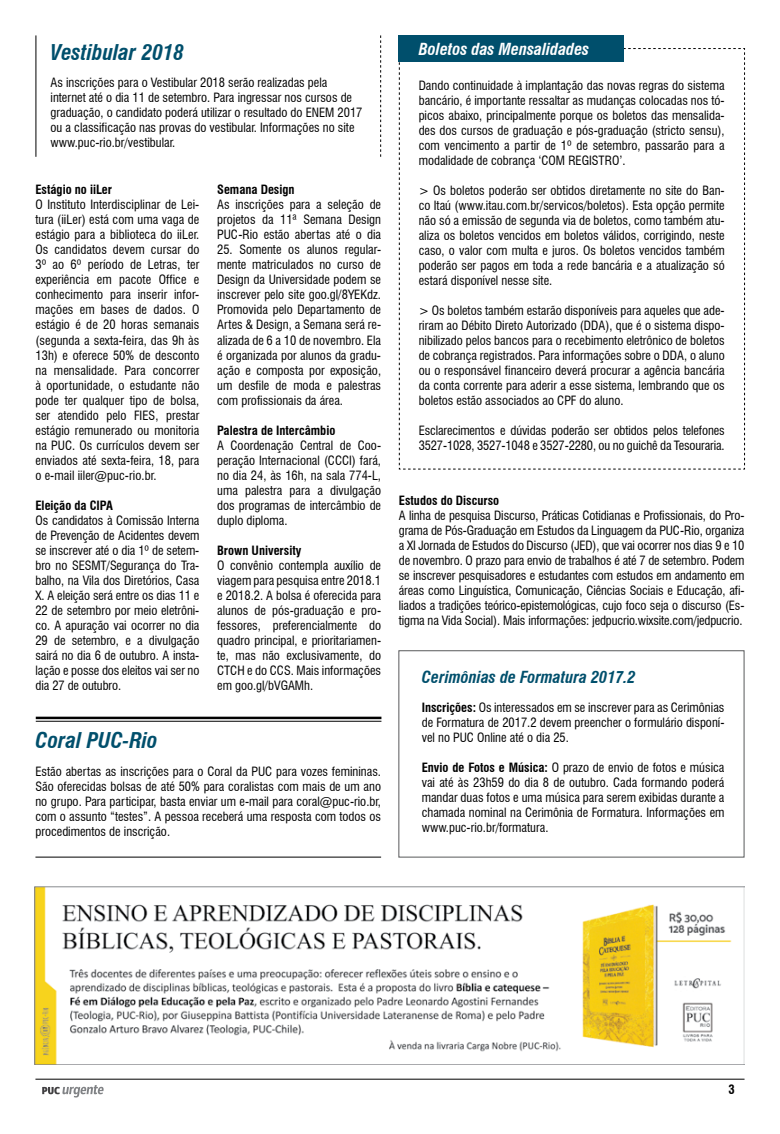
<style>
.page{position:relative;width:780px;height:1134px;background:#fff}
.page>*{position:absolute;margin:0;border:0;box-sizing:border-box;transform-origin:0 0}
.t1{font:italic 700 condensed 21.25px "Swiss 721 BT";color:#004f6c}
.t2{font:italic 700 condensed 16.25px "Swiss 721 BT";color:#004f6c}
.t3{font:italic 700 condensed 16.25px "Swiss 721 BT";color:#fff}
.t4{font:condensed 12.5px/15px "Swiss 721 BT";color:#000;text-align:justify}
.t5{font:700 condensed 12.5px "Swiss 721 BT";color:#000}
.s1{font-weight:700}
</style>
<div class="page">
<hr style="left:35px;top:1079px;width:709px;height:1px;background:#000">
<svg style="left:42px;top:1085px;width:62px;height:12px"></svg>
<img style="left:34px;top:886px;width:710px;height:178px">
<hr style="left:35px;top:857px;width:346px;height:1px;background:#000">
<hr style="left:36px;top:717px;width:345px;height:2px;background:#000">
<hr style="left:36px;top:721px;width:345px;height:1px;background:#000">
<div style="left:398px;top:650px;width:346px;height:207px;border:1px solid #58595b"></div>
<hr style="left:35px;top:35px;width:1px;height:122px;background:#000">
<svg style="left:380px;top:35px;width:1px;height:122px"></svg>
<svg style="left:398px;top:48px;width:347px;height:422px"></svg>
<div style="left:399px;top:35px;width:225px;height:27px;background:#004f6c"></div>
<h1 class="t1" style="left:51px;top:39px;width:135px">Vestibular 2018</h1>
<p class="t4" style="left:51px;top:75px;width:313px;text-align:left">As inscrições para o Vestibular 2018 serão realizadas pela internet até o dia 11 de setembro. Para ingressar nos cursos de graduação, o candidato poderá utilizar o resultado do ENEM 2017 ou a classificação nas provas do vestibular. Informações no site www.puc-rio.br/vestibular.</p>
<p class="t5" style="left:35px;top:182px;width:78px">Estágio no iiLer</p>
<p class="t4" style="left:35px;top:197px;width:165px">O Instituto Interdisciplinar de Lei&shy;tura (iiLer) está com uma vaga de estágio para a biblioteca do iiLer.<br>Os candidatos devem cursar do 3º ao 6º período de Letras, ter experiência em pacote Office e conhecimento para inserir infor&shy;mações em bases de dados. O estágio é de 20 horas semanais (segunda a sexta-feira, das 9h às 13h) e oferece 50% de desconto na mensalidade. Para concorrer à oportunidade, o estudante não pode ter qualquer tipo de bolsa, ser atendido pelo FIES, prestar estágio remunerado ou monitoria na PUC. Os currículos devem ser enviados até sexta-feira, 18, para o e-mail iiler@puc-rio.br.</p>
<p class="t5" style="left:35px;top:497px;width:79px">Eleição da CIPA</p>
<p class="t4" style="left:35px;top:512px;width:165px">Os candidatos à Comissão Interna de Prevenção de Acidentes devem se inscrever até o dia 1º de setem&shy;bro no SESMT/Segurança do Tra&shy;balho, na Vila dos Diretórios, Casa X. A eleição será entre os dias 11 e 22 de setembro por meio eletrôni&shy;co. A apuração vai ocorrer no dia 29 de setembro, e a divulgação sairá no dia 6 de outubro. A insta&shy;lação e posse dos eleitos vai ser no dia 27 de outubro.</p>
<h1 class="t1" style="left:35px;top:728px;width:124px">Coral PUC-Rio</h1>
<p class="t5" style="left:217px;top:182px;width:79px">Semana Design</p>
<p class="t4" style="left:217px;top:197px;width:165px">As inscrições para a seleção de projetos da 11ª Semana Design PUC-Rio estão abertas até o dia</p>
<p class="t4" style="left:217px;top:242px;width:165px">25. Somente os alunos regular&shy;mente matriculados no curso de Design da Universidade podem se inscrever pelo site goo.gl/8YEKdz.<br>Promovida pelo Departamento de Artes &amp; Design, a Semana será re&shy;alizada de 6 a 10 de novembro. Ela é organizada por alunos da gradu&shy;ação e composta por exposição, um desfile de moda e palestras com profissionais da área.</p>
<p class="t5" style="left:217px;top:422px;width:120px">Palestra de Intercâmbio</p>
<p class="t4" style="left:217px;top:437px;width:165px">A Coordenação Central de Coo&shy;peração Internacional (CCCI) fará, no dia 24, às 16h, na sala 774-L, uma palestra para a divulgação dos programas de intercâmbio de duplo diploma.</p>
<p class="t5" style="left:217px;top:542px;width:86px">Brown University</p>
<p class="t4" style="left:217px;top:557px;width:165px">O convênio contempla auxílio de viagem para pesquisa entre 2018.1 e 2018.2. A bolsa é oferecida para alunos de pós-graduação e pro&shy;fessores, preferencialmente do quadro principal, e prioritariamen&shy;te, mas não exclusivamente, do CTCH e do CCS. Mais informações em goo.gl/bVGAMh.</p>
<p class="t4" style="left:35px;top:764px;width:347px">Estão abertas as inscrições para o Coral da PUC para vozes femininas.<br>São oferecidas bolsas de até 50% para coralistas com mais de um ano no grupo. Para participar, basta enviar um e-mail para coral@puc-rio.br, com o assunto “testes”. A pessoa receberá uma resposta com todos os procedimentos de inscrição.</p>
<h2 class="t3" style="left:418px;top:39px;width:172px">Boletos das Mensalidades</h2>
<p class="t4" style="left:418px;top:78px;width:307px">Dando continuidade à implantação das novas regras do sistema bancário, é importante ressaltar as mudanças colocadas nos tó&shy;picos abaixo, principalmente porque os boletos das mensalida&shy;des dos cursos de graduação e pós-graduação (stricto sensu), com vencimento a partir de 1º de setembro, passarão para a modalidade de cobrança ‘COM REGISTRO’.</p>
<p class="t4" style="left:418px;top:183px;width:307px">&gt; Os boletos poderão ser obtidos diretamente no site do Ban&shy;co Itaú (www.itau.com.br/servicos/boletos). Esta opção permite não só a emissão de segunda via de boletos, como também atu&shy;aliza os boletos vencidos em boletos válidos, corrigindo, neste caso, o valor com multa e juros. Os boletos vencidos também poderão ser pagos em toda a rede bancária e a atualização só estará disponível nesse site.</p>
<p class="t4" style="left:418px;top:303px;width:307px">&gt; Os boletos também estarão disponíveis para aqueles que ade&shy;riram ao Débito Direto Autorizado (DDA), que é o sistema dispo&shy;nibilizado pelos bancos para o recebimento eletrônico de boletos de cobrança registrados. Para informações sobre o DDA, o aluno ou o responsável financeiro deverá procurar a agência bancária da conta corrente para aderir a esse sistema, lembrando que os boletos estão associados ao CPF do aluno.</p>
<p class="t4" style="left:418px;top:423px;width:307px">Esclarecimentos e dúvidas poderão ser obtidos pelos telefones<br>3527-1028, 3527-1048 e 3527-2280, ou no guichê da Tesouraria.</p>
<p class="t5" style="left:399px;top:492px;width:102px">Estudos do Discurso</p>
<p class="t4" style="left:399px;top:507px;width:347px">A linha de pesquisa Discurso, Práticas Cotidianas e Profissionais, do Pro&shy;grama de Pós-Graduação em Estudos da Linguagem da PUC-Rio, organiza a XI Jornada de Estudos do Discurso (JED), que vai ocorrer nos dias 9 e 10 de novembro. O prazo para envio de trabalhos é até 7 de setembro. Podem se inscrever pesquisadores e estudantes com estudos em andamento em áreas como Linguística, Comunicação, Ciências Sociais e Educação, afi&shy;liados a tradições teórico-epistemológicas, cujo foco seja o discurso (Es&shy;tigma na Vida Social). Mais informações: jedpucrio.wixsite.com/jedpucrio.</p>
<h2 class="t2" style="left:421px;top:667px;width:215px">Cerimônias de Formatura 2017.2</h2>
<p class="t4" style="left:421px;top:700px;width:304px"><span class="s1">Inscrições:</span> Os interessados em se inscrever para as Cerimônias de Formatura de 2017.2 devem preencher o formulário disponí&shy;vel no PUC Online até o dia 25.</p>
<p class="t4" style="left:421px;top:760px;width:304px"><span class="s1">Envio de Fotos e Música:</span> O prazo de envio de fotos e música vai até às 23h59 do dia 8 de outubro. Cada formando poderá mandar duas fotos e uma música para serem exibidas durante a chamada nominal na Cerimônia de Formatura. Informações em www.puc-rio.br/formatura.</p>
<p class="t5" style="left:728px;top:1082px;width:8px">3</p>
</div>
